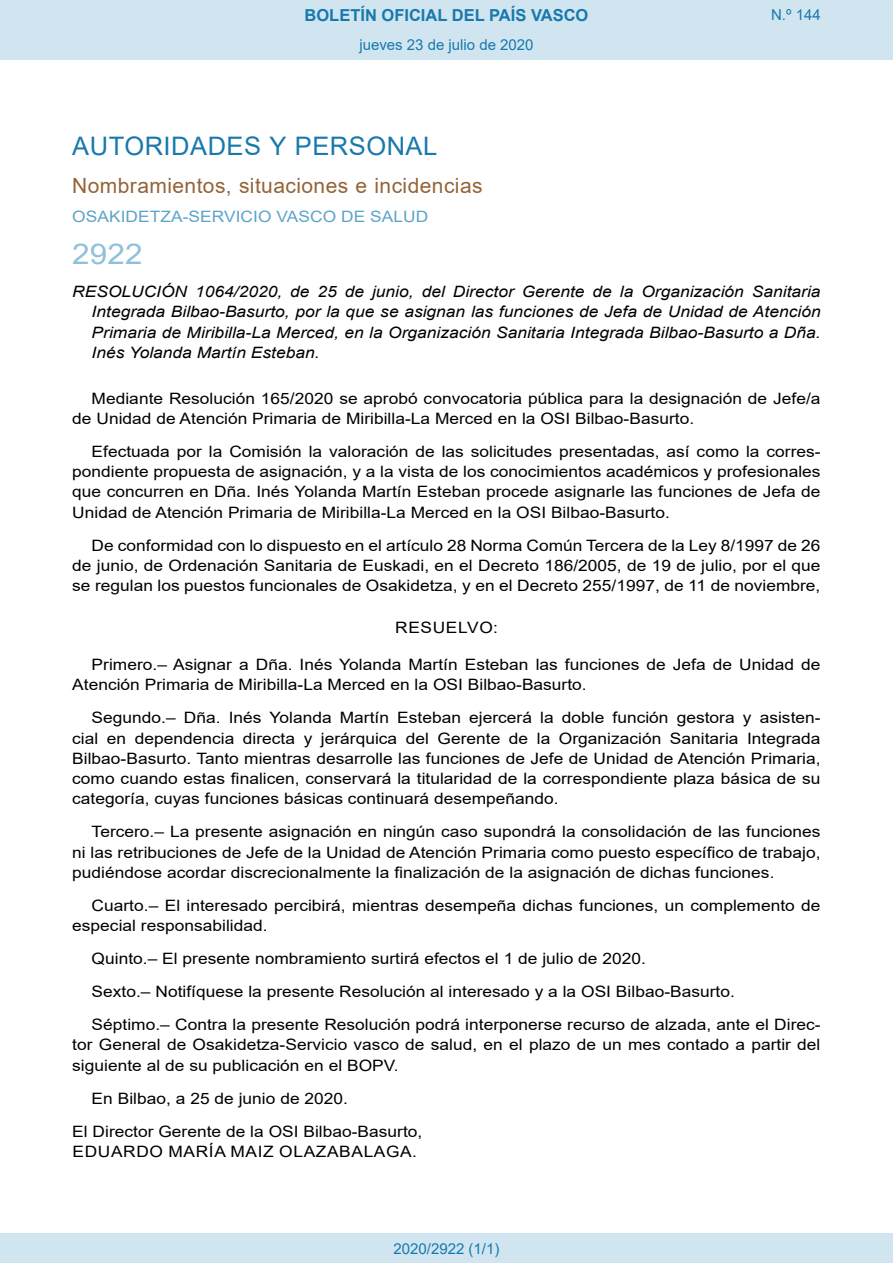
<style>
.page{position:relative;width:893px;height:1263px;background:#fff}
.page>*{position:absolute;margin:0;border:0;box-sizing:border-box;transform-origin:0 0}
.BOPVOrden{font:28.5px "Arial";color:#90c0db;scale:1.11 1}
.BOPVSeccion{font:25.5px "Arial";letter-spacing:.02em;color:#1879ad}
.BOPVSubseccion{font:21px "Arial";letter-spacing:.02em;color:#956338}
.t1{font:700 16.5px "Arial";color:#1879ad}
.BOPVDetalle{font:15.6px/20.2px "Arial";color:#000;text-align:justify;scale:1.11 1}
.BOPVTitulo{font:italic 15.6px/20.2px "Arial";color:#000;text-align:justify;scale:1.11 1}
.BOPVFirmaPuesto{font:15.6px "Arial";color:#000;scale:1.11 1}
.BOPVOrganismo{font:15.6px "Arial";letter-spacing:.005em;color:#5ea4ca;scale:1.11 1}
.BOPVFirmaNombre{font:15.6px "Arial";letter-spacing:.035em;color:#000;scale:1.11 1}
.BOPVFirmaLugFec{font:15.6px "Arial";color:#000;scale:1.11 1}
.BOPVClave{font:15.6px "Arial";letter-spacing:.035em;color:#000;scale:1.11 1}
.Paginacion_Centro{font:15px "Arial";color:#1879ad}
</style>
<div class="page">
<div style="left:0;top:0;width:893px;height:60px;background:#d0e5f0"></div>
<div style="left:0;top:1233px;width:893px;height:30px;background:#d0e5f0"></div>
<p class="t1" style="left:305px;top:3px;width:285px">BOLETÍN OFICIAL DEL PAÍS VASCO</p>
<p class="Paginacion_Centro" style="left:359px;top:35px;width:176px">jueves 23 de julio de 2020</p>
<p class="Paginacion_Centro" style="left:771px;top:5px;width:51px">N.º 144</p>
<p class="BOPVSeccion" style="left:72px;top:128px;width:367px">AUTORIDADES Y PERSONAL</p>
<p class="BOPVSubseccion" style="left:72px;top:171px;width:412px">Nombramientos, situaciones e incidencias</p>
<p class="BOPVOrganismo" style="left:72px;top:206px;width:322px">OSAKIDETZA-SERVICIO VASCO DE SALUD</p>
<p class="BOPVOrden" style="left:72px;top:235px;width:65px">2922</p>
<p class="BOPVTitulo" style="left:92px;top:282px;width:658px;text-indent:-19px">RESOLUCIÓN 1064/2020, de 25 de junio, del Director Gerente de la Organización Sanitaria Integrada Bilbao-Basurto, por la que se asignan las funciones de Jefa de Unidad de Atención Primaria de Miribilla-La Merced, en la Organización Sanitaria Integrada Bilbao-Basurto a Dña.<br>Inés Yolanda Martín Esteban.</p>
<p class="BOPVDetalle" style="left:72px;top:388px;width:676px;text-indent:19px">Mediante Resolución 165/2020 se aprobó convocatoria pública para la designación de Jefe/a de Unidad de Atención Primaria de Miribilla-La Merced en la OSI Bilbao-Basurto.</p>
<p class="BOPVDetalle" style="left:72px;top:441px;width:676px;text-indent:19px">Efectuada por la Comisión la valoración de las solicitudes presentadas, así como la corres&shy;pondiente propuesta de asignación, y a la vista de los conocimientos académicos y profesionales que concurren en Dña. Inés Yolanda Martín Esteban procede asignarle las funciones de Jefa de Unidad de Atención Primaria de Miribilla-La Merced en la OSI Bilbao-Basurto.</p>
<p class="BOPVDetalle" style="left:72px;top:535px;width:676px;text-indent:19px">De conformidad con lo dispuesto en el artículo 28 Norma Común Tercera de la Ley 8/1997 de 26 de junio, de Ordenación Sanitaria de Euskadi, en el Decreto 186/2005, de 19 de julio, por el que se regulan los puestos funcionales de Osakidetza, y en el Decreto 255/1997, de 11 de noviembre,</p>
<p class="BOPVClave" style="left:395px;top:616px;width:94px">RESUELVO:</p>
<p class="BOPVDetalle" style="left:72px;top:654px;width:676px;text-indent:19px">Primero.– Asignar a Dña. Inés Yolanda Martín Esteban las funciones de Jefa de Unidad de<br>Atención Primaria de Miribilla-La Merced en la OSI Bilbao-Basurto.</p>
<p class="BOPVDetalle" style="left:72px;top:708px;width:676px;text-indent:19px">Segundo.– Dña. Inés Yolanda Martín Esteban ejercerá la doble función gestora y asisten&shy;cial en dependencia directa y jerárquica del Gerente de la Organización Sanitaria Integrada Bilbao-Basurto. Tanto mientras desarrolle las funciones de Jefe de Unidad de Atención Primaria, como cuando estas finalicen, conservará la titularidad de la correspondiente plaza básica de su categoría, cuyas funciones básicas continuará desempeñando.</p>
<p class="BOPVDetalle" style="left:72px;top:822px;width:676px;text-indent:19px">Tercero.– La presente asignación en ningún caso supondrá la consolidación de las funciones ni las retribuciones de Jefe de la Unidad de Atención Primaria como puesto específico de trabajo, pudiéndose acordar discrecionalmente la finalización de la asignación de dichas funciones.</p>
<p class="BOPVDetalle" style="left:72px;top:895px;width:676px;text-indent:19px">Cuarto.– El interesado percibirá, mientras desempeña dichas funciones, un complemento de especial responsabilidad.</p>
<p class="BOPVDetalle" style="left:92px;top:948px;width:501px">Quinto.– El presente nombramiento surtirá efectos el 1 de julio de 2020.</p>
<p class="BOPVDetalle" style="left:92px;top:981px;width:581px">Sexto.– Notifíquese la presente Resolución al interesado y a la OSI Bilbao-Basurto.</p>
<p class="BOPVDetalle" style="left:72px;top:1014px;width:676px;text-indent:19px">Séptimo.– Contra la presente Resolución podrá interponerse recurso de alzada, ante el Direc&shy;tor General de Osakidetza-Servicio vasco de salud, en el plazo de un mes contado a partir del siguiente al de su publicación en el BOPV.</p>
<p class="BOPVFirmaLugFec" style="left:92px;top:1087px;width:232px">En Bilbao, a 25 de junio de 2020.</p>
<p class="BOPVFirmaPuesto" style="left:72px;top:1120px;width:317px">El Director Gerente de la OSI Bilbao-Basurto,</p>
<p class="BOPVFirmaNombre" style="left:73px;top:1141px;width:312px">EDUARDO MARÍA MAIZ OLAZABALAGA.</p>
<p class="Paginacion_Centro" style="left:393px;top:1238px;width:107px">2020/2922 (1/1)</p>
</div>
